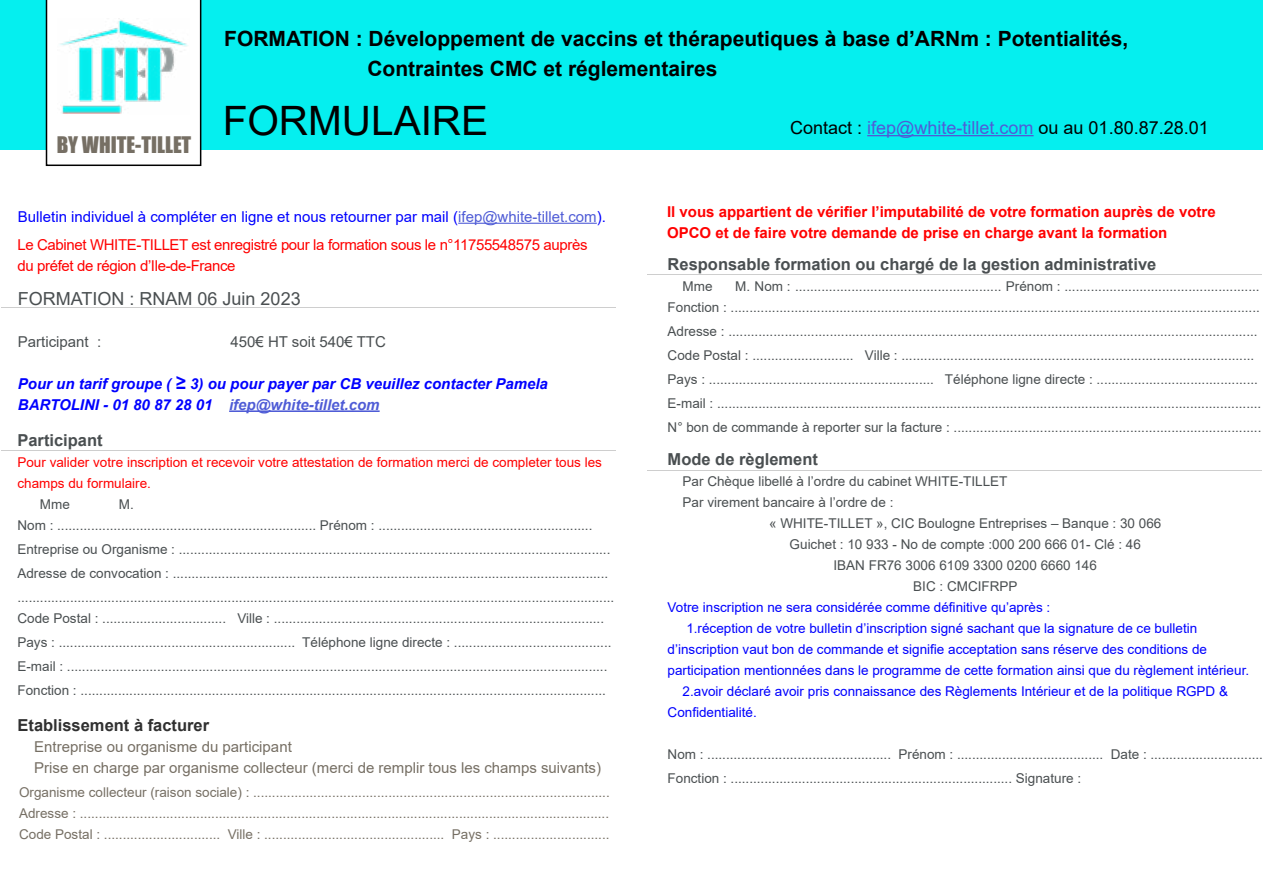
<style>
.page{position:relative;width:1263px;height:893px;background:#fff}
.page>*{position:absolute;margin:0;border:0;box-sizing:border-box;transform-origin:0 0}
.t1{font:40.5px "Arial";color:#000}
.t2{font:700 21px/30px "Arial";color:#000}
.t3{font:21px "Impact";color:#766f64}
.t4{font:18px "Arial";color:#000}
.t5{font:18px "Arial";color:#4a4f51}
.t6{font:700 16.5px "Arial";color:#4a4f51}
.t7{font:700 16.5px "Arial";color:#303030}
.t8{font:700 15px/21px "Arial";color:#f00}
.t9{font:15px/21px "Arial";color:#766f64}
.t10{font:15px/21px "Arial";letter-spacing:-.025em;color:#f00}
.t11{font:italic 700 15px/21px "Arial";color:#00f}
.t12{font:15px "Arial";color:#00f}
.t13{font:15px "Arial";color:#4a4f51}
.t14{font:13.5px/24px "Arial";color:#4a4f51}
.t15{font:13.5px/21px "Arial";color:#766f64;text-align:justify}
.t16{font:13.5px "Arial";color:#00f}
.t17{font:13.5px/21px "Arial";color:#f00}
.s1{color:#4f5cd6}
.s2{font-size:18px}
</style>
<div class="page">
<div style="left:0;top:0;width:1263px;height:149px;background:#05efef"></div>
<hr style="left:867px;top:135px;width:166px;height:1px;background:#4f5cd6">
<svg style="left:46px;top:0;width:155px;height:166px"></svg>
<hr style="left:1px;top:307px;width:615px;height:1px;background:#cecece">
<hr style="left:646px;top:274px;width:615px;height:1px;background:#cecece">
<hr style="left:646px;top:470px;width:615px;height:1px;background:#cecece">
<hr style="left:229px;top:410px;width:151px;height:2px;background:#4f5cd6">
<hr style="left:1px;top:450px;width:615px;height:1px;background:#cecece">
<hr style="left:458px;top:223px;width:139px;height:1px;background:#4f5cd6">
<h2 class="t3" style="left:57px;top:129px;width:136px">BY WHITE-TILLET</h2>
<h2 class="t2" style="left:367px;top:23px;width:762px;text-indent:-143px">FORMATION : Développement de vaccins et thérapeutiques à base d’ARNm : Potentialités,<br>Contraintes CMC et réglementaires</h2>
<h1 class="t1" style="left:223px;top:93px;width:267px">FORMULAIRE</h1>
<h3 class="t4" style="left:790px;top:115px;width:420px">Contact : <span class="s1">ifep@white-tillet.com</span> ou au 01.80.87.28.01</h3>
<p class="t12" style="left:18px;top:206px;width:590px">Bulletin individuel à compléter en ligne et nous retourner par mail (<span class="s1">ifep@white-tillet.com</span>).</p>
<p class="t10" style="left:17px;top:234px;width:572px">Le Cabinet WHITE-TILLET est enregistré pour la formation sous le n°11755548575 auprès du préfet de région d’Ile-de-France</p>
<h3 class="t5" style="left:18px;top:286px;width:284px">FORMATION : RNAM 06 Juin 2023</h3>
<p class="t13" style="left:18px;top:331px;width:85px">Participant :</p>
<p class="t13" style="left:231px;top:331px;width:157px">450€ HT soit 540€ TTC</p>
<p class="t11" style="left:18px;top:373px;width:531px">Pour un tarif groupe ( <span class="s2">≥</span> 3) ou pour payer par CB veuillez contacter Pamela<br>BARTOLINI - 01 80 87 28 01 <span class="s1">ifep@white-tillet.com</span></p>
<p class="t6" style="left:17px;top:428px;width:87px">Participant</p>
<p class="t17" style="left:17px;top:451px;width:586px">Pour valider votre inscription et recevoir votre attestation de formation merci de completer tous les champs du formulaire.</p>
<p class="t14" style="left:40px;top:492px;width:31px">Mme</p>
<p class="t14" style="left:17px;top:494px;width:576px;line-height:21px;text-indent:101px">M.<br>Nom : ..................................................................... Prénom : .........................................................</p>
<p class="t14" style="left:17px;top:537px;width:598px">Entreprise ou Organisme : ...................................................................................................................<br>Adresse de convocation : .................................................................................................................... ...............................................................................................................................................................</p>
<p class="t14" style="left:17px;top:606px;width:596px">Code Postal : ................................. Ville : ........................................................................................<br>Pays : ............................................................... Téléphone ligne directe : ..........................................<br>E-mail : ................................................................................................................................................<br>Fonction : ............................................................................................................................................</p>
<p class="t7" style="left:18px;top:714px;width:193px">Etablissement à facturer</p>
<p class="t9" style="left:34px;top:736px;width:568px">Entreprise ou organisme du participant<br>Prise en charge par organisme collecteur (merci de remplir tous les champs suivants)</p>
<p class="t15" style="left:19px;top:782px;width:592px">Organisme collecteur (raison sociale) : ...............................................................................................<br>Adresse : .............................................................................................................................................<br>Code Postal : ............................... Ville : ................................................ Pays : ...............................</p>
<p class="t8" style="left:667px;top:201px;width:550px">Il vous appartient de vérifier l’imputabilité de votre formation auprès de votre<br>OPCO et de faire votre demande de prise en charge avant la formation</p>
<p class="t6" style="left:668px;top:253px;width:490px">Responsable formation ou chargé de la gestion administrative</p>
<p class="t14" style="left:683px;top:274px;width:31px">Mme</p>
<p class="t14" style="left:668px;top:276px;width:594px;line-height:21px;text-align:right">M. Nom : ....................................................... Prénom : ....................................................<br>Fonction : .............................................................................................................................................</p>
<p class="t14" style="left:668px;top:319px;width:595px">Adresse : .............................................................................................................................................<br>Code Postal : ........................... Ville : ..............................................................................................<br>Pays : ............................................................ Téléphone ligne directe : ...........................................<br>E-mail : .................................................................................................................................................<br>N° bon de commande à reporter sur la facture : ..................................................................................</p>
<p class="t6" style="left:668px;top:448px;width:152px">Mode de règlement</p>
<p class="t14" style="left:683px;top:469px;width:326px">Par Chèque libellé à l’ordre du cabinet WHITE-TILLET</p>
<p class="t14" style="left:683px;top:490px;width:212px">Par virement bancaire à l’ordre de :</p>
<p class="t14" style="left:769px;top:511px;width:394px">« WHITE-TILLET », CIC Boulogne Entreprises – Banque : 30 066</p>
<p class="t14" style="left:790px;top:532px;width:353px">Guichet : 10 933 - No de compte :000 200 666 01- Clé : 46</p>
<p class="t14" style="left:833px;top:553px;width:265px">IBAN FR76 3006 6109 3300 0200 6660 146</p>
<p class="t14" style="left:913px;top:574px;width:106px">BIC : CMCIFRPP</p>
<p class="t16" style="left:667px;top:598px;width:384px">Votre inscription ne sera considérée comme définitive qu’après :</p>
<p class="t16" style="left:686px;top:619px;width:513px">1.réception de votre bulletin d’inscription signé sachant que la signature de ce bulletin</p>
<p class="t16" style="left:667px;top:640px;width:541px">d’inscription vaut bon de commande et signifie acceptation sans réserve des conditions de</p>
<p class="t16" style="left:667px;top:661px;width:583px">participation mentionnées dans le programme de cette formation ainsi que du règlement intérieur.</p>
<p class="t16" style="left:683px;top:682px;width:547px">2.avoir déclaré avoir pris connaissance des Règlements Intérieur et de la politique RGPD &amp;</p>
<p class="t16" style="left:667px;top:703px;width:91px">Confidentialité.</p>
<p class="t14" style="left:668px;top:742px;width:597px">Nom : ................................................. Prénom : ....................................... Date : ..............................<br>Fonction : ........................................................................... Signature :</p>
</div>
